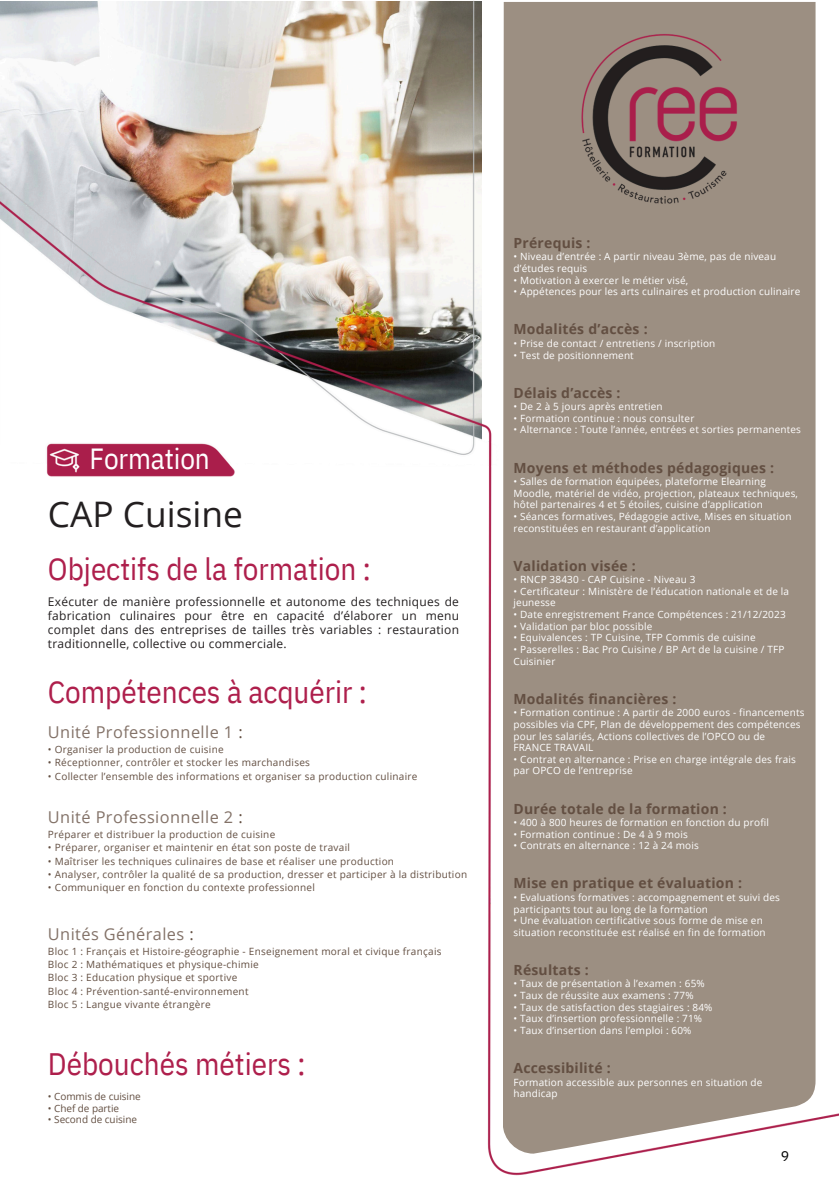
<style>
.page{position:relative;width:839px;height:1191px;background:#fff}
.page>*{position:absolute;margin:0;border:0;box-sizing:border-box;transform-origin:0 0}
.t1{font:35.2px "Open Sans";color:#231f20}
.t2{font:31px "IBM Plex Sans Cond";color:#ae1f4c}
.t3{font:29.2px "IBM Plex Sans Cond";letter-spacing:-.005em;color:#fff}
.t4{font:16.4px "Open Sans";letter-spacing:.025em;color:#837268}
.t5{font:700 14px "Open Sans";letter-spacing:.015em;color:#634f42}
.t6{font:14px "IBM Plex Sans";color:#000}
.t7{font:12px/14px "Open Sans";letter-spacing:.02em;color:#231f20;text-align:justify}
.t8{font:10px/11.6px "Open Sans";letter-spacing:.015em;color:#fff}
.t9{font:10px "Open Sans";letter-spacing:.025em;color:#634f42}
.t10{font:10px "Open Sans";letter-spacing:.015em;color:#fffdfd}
.t11{font:10px "Open Sans";letter-spacing:-.005em;color:#634f42}
.s1{color:#634f42}
</style>
<div class="page">
<img style="left:0;top:1px;width:838px;height:1175px">
<p class="t3" style="left:89px;top:439px;width:122px">Formation</p>
<p class="t1" style="left:48px;top:489px;width:196px">CAP Cuisine</p>
<p class="t2" style="left:48px;top:548px;width:324px">Objectifs de la formation :</p>
<h3 class="t7" style="left:48px;top:595px;width:412px">Exécuter de manière professionnelle et autonome des techniques de fabrication culinaires pour être en capacité d’élaborer un menu complet dans des entreprises de tailles très variables : restauration traditionnelle, collective ou commerciale.</h3>
<p class="t2" style="left:48px;top:672px;width:320px">Compétences à acquérir :</p>
<p class="t4" style="left:48px;top:720px;width:196px">Unité Professionnelle 1 <span class="s1">:</span></p>
<p class="t9" style="left:48px;top:742px;width:177px">• Organiser la production de cuisine</p>
<p class="t9" style="left:48px;top:756px;width:263px">• Réceptionner, contrôler et stocker les marchandises</p>
<p class="t9" style="left:48px;top:769px;width:371px">• Collecter l’ensemble des informations et organiser sa production culinaire</p>
<p class="t4" style="left:48px;top:805px;width:196px">Unité Professionnelle 2 <span class="s1">:</span></p>
<p class="t9" style="left:48px;top:827px;width:229px">Préparer et distribuer la production de cuisine</p>
<p class="t9" style="left:48px;top:841px;width:303px">• Préparer, organiser et maintenir en état son poste de travail</p>
<p class="t9" style="left:48px;top:854px;width:347px">• Maîtriser les techniques culinaires de base et réaliser une production</p>
<p class="t9" style="left:48px;top:867px;width:420px">• Analyser, contrôler la qualité de sa production, dresser et participer à la distribution</p>
<p class="t9" style="left:48px;top:881px;width:268px">• Communiquer en fonction du contexte professionnel</p>
<p class="t4" style="left:48px;top:922px;width:147px">Unités Générales <span class="s1">:</span></p>
<h2 class="t9" style="left:48px;top:944px;width:395px">Bloc 1 : Français et Histoire-géographie - Enseignement moral et civique français</h2>
<p class="t9" style="left:48px;top:957px;width:212px">Bloc 2 : Mathématiques et physique-chimie</p>
<p class="t9" style="left:48px;top:971px;width:191px">Bloc 3 : Education physique et sportive</p>
<p class="t9" style="left:48px;top:984px;width:202px">Bloc 4 : Prévention-santé-environnement</p>
<p class="t9" style="left:48px;top:997px;width:164px">Bloc 5 : Langue vivante étrangère</p>
<h2 class="t2" style="left:48px;top:1043px;width:259px">Débouchés métiers :</h2>
<h2 class="t11" style="left:48px;top:1089px;width:94px">• Commis de cuisine</h2>
<h1 class="t11" style="left:48px;top:1101px;width:73px">• Chef de partie</h1>
<h2 class="t11" style="left:48px;top:1113px;width:91px">• Second de cuisine</h2>
<p class="t5" style="left:513px;top:233px;width:79px">Prérequis :</p>
<p class="t8" style="left:513px;top:251px;width:264px">• Niveau d’entrée : A partir niveau 3ème, pas de niveau d’études requis</p>
<p class="t8" style="left:513px;top:274px;width:176px">• Motivation à exercer le métier visé,</p>
<p class="t8" style="left:513px;top:286px;width:288px">• Appétences pour les arts culinaires et production culinaire</p>
<p class="t5" style="left:513px;top:319px;width:136px">Modalités d’accès :</p>
<p class="t10" style="left:513px;top:336px;width:203px">• Prise de contact / entretiens / inscription</p>
<p class="t10" style="left:513px;top:348px;width:122px">• Test de positionnement</p>
<p class="t5" style="left:513px;top:383px;width:108px">Délais d’accès :</p>
<p class="t10" style="left:513px;top:399px;width:150px">• De 2 à 5 jours après entretien</p>
<p class="t10" style="left:513px;top:411px;width:182px">• Formation continue : nous consulter</p>
<p class="t10" style="left:513px;top:423px;width:289px">• Alternance : Toute l’année, entrées et sorties permanentes</p>
<p class="t5" style="left:513px;top:458px;width:262px">Moyens et méthodes pédagogiques :</p>
<p class="t8" style="left:513px;top:475px;width:286px">• Salles de formation équipées, plateforme Elearning<br>Moodle, matériel de vidéo, projection, plateaux techniques, hôtel partenaires 4 et 5 étoiles, cuisine d’application</p>
<p class="t8" style="left:513px;top:510px;width:279px">• Séances formatives, Pédagogie active, Mises en situation reconstituées en restaurant d’application</p>
<p class="t5" style="left:513px;top:556px;width:124px">Validation visée :</p>
<p class="t8" style="left:513px;top:573px;width:183px">• RNCP 38430 - CAP Cuisine - Niveau 3</p>
<p class="t8" style="left:513px;top:585px;width:277px">• Certificateur : Ministère de l’éducation nationale et de la jeunesse</p>
<p class="t8" style="left:513px;top:608px;width:274px">• Date enregistrement France Compétences : 21/12/2023</p>
<p class="t8" style="left:513px;top:620px;width:140px">• Validation par bloc possible</p>
<p class="t8" style="left:513px;top:632px;width:244px">• Equivalences : TP Cuisine, TFP Commis de cuisine</p>
<p class="t8" style="left:513px;top:643px;width:272px">• Passerelles : Bac Pro Cuisine / BP Art de la cuisine / TFP<br>Cuisinier</p>
<p class="t5" style="left:513px;top:689px;width:164px">Modalités financières :</p>
<p class="t8" style="left:513px;top:707px;width:292px">• Formation continue : A partir de 2000 euros - financements possibles via CPF, Plan de développement des compétences pour les salariés, Actions collectives de l’OPCO ou de FRANCE TRAVAIL</p>
<p class="t8" style="left:513px;top:753px;width:284px">• Contrat en alternance : Prise en charge intégrale des frais par OPCO de l’entreprise</p>
<p class="t5" style="left:513px;top:799px;width:215px">Durée totale de la formation :</p>
<p class="t8" style="left:513px;top:816px;width:257px">• 400 à 800 heures de formation en fonction du profil</p>
<p class="t8" style="left:513px;top:828px;width:176px">• Formation continue : De 4 à 9 mois</p>
<p class="t8" style="left:513px;top:840px;width:187px">• Contrats en alternance : 12 à 24 mois</p>
<p class="t5" style="left:513px;top:873px;width:230px">Mise en pratique et évaluation :</p>
<p class="t8" style="left:513px;top:891px;width:268px">• Evaluations formatives : accompagnement et suivi des participants tout au long de la formation</p>
<p class="t8" style="left:513px;top:914px;width:254px">• Une évaluation certificative sous forme de mise en situation reconstituée est réalisé en fin de formation</p>
<p class="t5" style="left:513px;top:960px;width:77px">Résultats :</p>
<p class="t8" style="left:513px;top:978px;width:193px">• Taux de présentation à l’examen : 65%</p>
<p class="t8" style="left:513px;top:989px;width:181px">• Taux de réussite aux examens : 77%</p>
<p class="t8" style="left:513px;top:1001px;width:200px">• Taux de satisfaction des stagiaires : 84%</p>
<p class="t8" style="left:513px;top:1013px;width:190px">• Taux d’insertion professionnelle : 71%</p>
<p class="t8" style="left:513px;top:1024px;width:179px">• Taux d’insertion dans l’emploi : 60%</p>
<p class="t5" style="left:513px;top:1058px;width:99px">Accessibilité :</p>
<p class="t8" style="left:513px;top:1076px;width:250px">Formation accessible aux personnes en situation de handicap</p>
<p class="t6" style="left:780px;top:1146px;width:10px">9</p>
</div>
